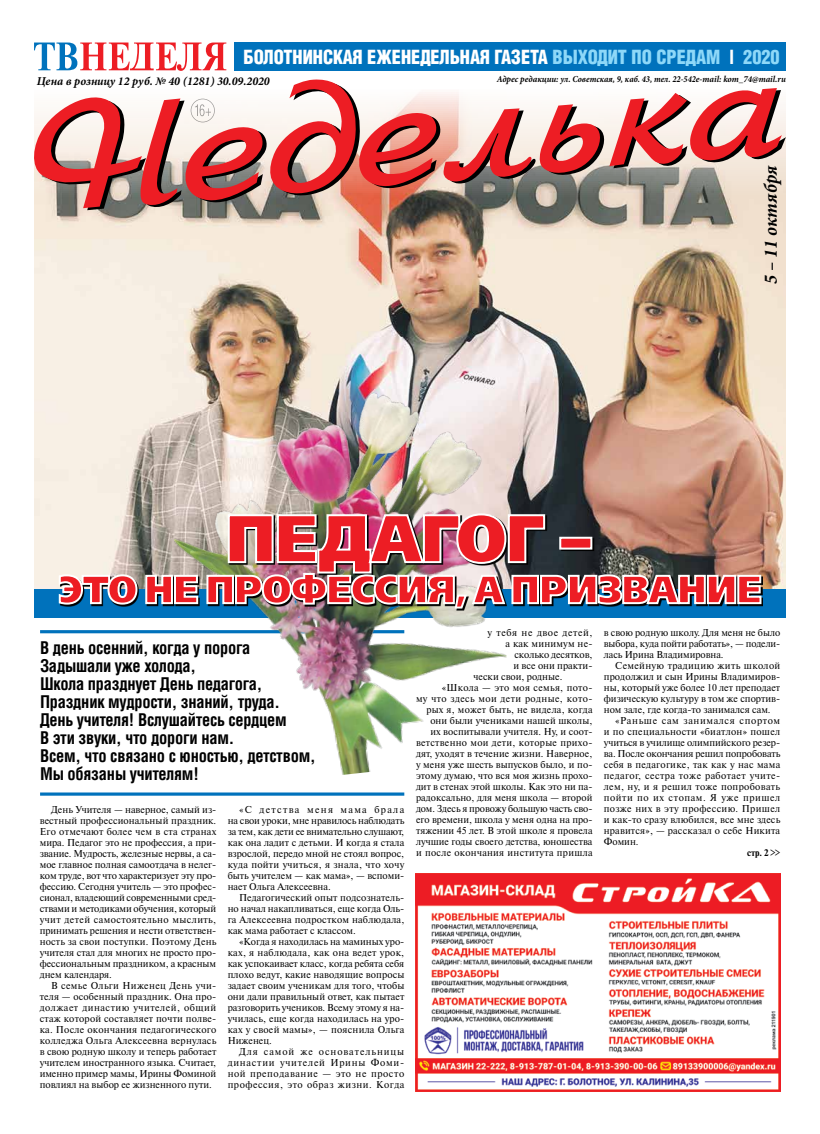
<style>
.page{position:relative;width:820px;height:1134px;background:#fff}
.page>*{position:absolute;margin:0;border:0;box-sizing:border-box;transform-origin:0 0}
.t1{font:67px "Free Set Black C";letter-spacing:-.015em;color:#ed1d24;scale:.92 1}
.t2{font:39px "Free Set Black C";letter-spacing:-.015em;color:#ed1d24;scale:.92 1}
.t3{font:19px "AG Letterica Demi Condensed C";color:#fff;scale:.96 1}
.t4{font:italic 700 19px "Minion Pro";letter-spacing:.005em;color:#000;scale:.96 1}
.t5{font:700 17px/18px "AG Letterica Condensed C";letter-spacing:-.015em;color:#000}
.t6{font:italic 700 12px "Minion Pro";color:#000}
.t7{font:10px/11px "Newton C";letter-spacing:.01em;color:#000;text-align:justify}
.t8{font:10px "Newton C";letter-spacing:.03em;color:#000}
.t9{font:10px "Newton C";letter-spacing:-.01em;color:#000}
.t10{font:10px "Newton C";letter-spacing:.04em;color:#000}
.t11{font:10px "Newton C";letter-spacing:.035em;color:#000}
.t12{font:10px "Newton C";letter-spacing:.055em;color:#000}
.t13{font:10px "Newton C";letter-spacing:.06em;color:#000}
.t14{font:700 9.5px "Newton C";color:#000;scale:.95 1}
.t15{font:italic 700 9.2px "Minion Pro";color:#000;scale:.96 1}
.s1{color:#8ed8f8}
</style>
<div class="page">
<img style="left:34px;top:208px;width:751px;height:406px">
<div style="left:234px;top:43px;width:551px;height:28px;background:#0072bc"></div>
<svg style="left:34px;top:43px;width:192px;height:28px"></svg>
<svg style="left:494px;top:42px;width:292px;height:29px"></svg>
<img style="left:415px;top:874px;width:365px;height:217px">
<hr style="left:40px;top:630px;width:364px;height:3px;background:#0072bc">
<svg style="left:40px;top:792px;width:364px;height:4px"></svg>
<div style="left:35px;top:590px;width:750px;height:28px;background:#0072bc"></div>
<svg style="left:35px;top:104px;width:750px;height:106px;background:#a2998e"></svg>
<svg style="left:34px;top:79px;width:747px;height:129px"></svg>
<img style="left:160px;top:382px;width:357px;height:393px">
<svg style="left:60px;top:515px;width:457px;height:95px;background:#b2b6b1"></svg>
<svg style="left:57px;top:573px;width:81px;height:33px"></svg>
<svg style="left:144px;top:574px;width:55px;height:31px;background:#626568"></svg>
<img style="left:205px;top:512px;width:557px;height:97px">
<h3 class="t3" style="left:243px;top:45px;width:560px">БОЛОТНИНСКАЯ ЕЖЕНЕДЕЛЬНАЯ ГАЗЕТА <span class="s1">ВЫХОДИТ ПО СРЕДАМ</span> | <span class="s1">2020</span></h3>
<p class="t6" style="left:37px;top:73px;width:234px">Цена в розницу 12 руб. № 40 (1281) 30.09.2020</p>
<p class="t15" style="left:496px;top:72px;width:303px">Адрес редакции: ул. Советская, 9, каб. 43, тел. 22-542e-mail: kom_74@mail.ru</p>
<h3 class="t4" style="left:757px;top:284px;width:126px;rotate:-90deg">5 – 11 октября</h3>
<h1 class="t1" style="left:225px;top:496px;width:402px">ПЕДАГОГ –</h1>
<h2 class="t2" style="left:58px;top:565px;width:765px">ЭТО НЕ ПРОФЕССИЯ, А ПРИЗВАНИЕ</h2>
<p class="t5" style="left:40px;top:639px;width:277px">В день осенний, когда у порога<br>Задышали уже холода,<br>Школа празднует День педагога,<br>Праздник мудрости, знаний, труда.<br>День учителя! Вслушайтесь сердцем<br>В эти звуки, что дороги нам.<br>Всем, что связано с юностью, детством,<br>Мы обязаны учителям!</p>
<p class="t7" style="left:40px;top:804px;width:178px;text-indent:11px">День Учителя — наверное, самый из&shy;вестный профессиональный праздник.<br>Его отмечают более чем в ста странах мира. Педагог это не профессия, а при&shy;звание. Мудрость, железные нервы, а са&shy;мое главное полная самоотдача в нелег&shy;ком труде, вот что характеризует эту про&shy;фессию. Сегодня учитель — это профес&shy;сионал, владеющий современными сред&shy;ствами и методиками обучения, который учит детей самостоятельно мыслить, принимать решения и нести ответствен&shy;ность за свои поступки. Поэтому День учителя стал для многих не просто про&shy;фессиональным праздником, а красным днем календаря.</p>
<p class="t7" style="left:40px;top:980px;width:178px;text-indent:11px">В семье Ольги Ниженец День учи&shy;теля — особенный праздник. Она про&shy;должает династию учителей, общий стаж которой составляет почти полве&shy;ка. После окончания педагогического колледжа Ольга Алексеевна вернулась в свою родную школу и теперь работает учителем иностранного языка. Считает, именно пример мамы, Ирины Фоминой повлиял на выбор ее жизненного пути.</p>
<p class="t7" style="left:227px;top:804px;width:178px;text-indent:11px">«С детства меня мама брала на свои уроки, мне нравилось наблюдать за тем, как дети ее внимательно слушают, как она ладит с детьми. И когда я стала взрослой, передо мной не стоял вопрос, куда пойти учиться, я знала, что хочу быть учителем — как мама», — вспоми&shy;нает Ольга Алексеевна.</p>
<p class="t7" style="left:227px;top:892px;width:178px;text-indent:11px">Педагогический опыт подсознатель&shy;но начал накапливаться, еще когда Оль&shy;га Алексеевна подростком наблюдала, как мама работает с классом.</p>
<p class="t7" style="left:227px;top:936px;width:178px;text-indent:11px">«Когда я находилась на маминых уро&shy;ках, я наблюдала, как она ведет урок, как успокаивает класс, когда ребята себя плохо ведут, какие наводящие вопросы задает своим ученикам для того, чтобы они дали правильный ответ, как пытает разговорить учеников. Всему этому я на&shy;училась, еще когда находилась на уро&shy;ках у своей мамы», — пояснила Ольга Ниженец.</p>
<p class="t7" style="left:227px;top:1046px;width:178px;text-indent:11px">Для самой же основательницы династии учителей Ирины Фоми&shy;ной преподавание — это не просто профессия, это образ жизни. Когда</p>
<p class="t12" style="left:487px;top:627px;width:106px">у тебя не двое детей,</p>
<p class="t7" style="left:505px;top:638px;width:88px">а как минимум не-</p>
<p class="t9" style="left:514px;top:649px;width:79px">сколько десятков,</p>
<p class="t7" style="left:513px;top:660px;width:80px">и все они практи-</p>
<p class="t7" style="left:473px;top:671px;width:90px">чески свои, родные.</p>
<p class="t8" style="left:441px;top:682px;width:152px">«Школа — это моя семья, пото-</p>
<p class="t10" style="left:416px;top:693px;width:178px">му что здесь мои дети родные, кото-</p>
<p class="t7" style="left:426px;top:704px;width:168px">рых я, может быть, не видела, когда</p>
<p class="t7" style="left:430px;top:715px;width:163px">они были учениками нашей школы,</p>
<p class="t7" style="left:430px;top:726px;width:163px">их воспитывали учителя. Ну, и соот-</p>
<p class="t8" style="left:416px;top:737px;width:178px">ветственно мои дети, которые прихо-</p>
<p class="t7" style="left:416px;top:748px;width:178px">дят, уходят в течение жизни. Наверное,</p>
<p class="t7" style="left:416px;top:759px;width:178px">у меня уже шесть выпусков было, и по-</p>
<p class="t7" style="left:416px;top:770px;width:178px">этому думаю, что вся моя жизнь прохо-</p>
<p class="t7" style="left:416px;top:781px;width:178px">дит в стенах этой школы. Как это ни па-</p>
<p class="t7" style="left:416px;top:792px;width:178px">радоксально, для меня школа — второй</p>
<p class="t9" style="left:416px;top:803px;width:178px">дом. Здесь я провожу большую часть сво-</p>
<p class="t7" style="left:416px;top:814px;width:178px">его времени, школа у меня одна на про-</p>
<p class="t7" style="left:416px;top:825px;width:178px">тяжении 45 лет. В этой школе я провела</p>
<p class="t7" style="left:416px;top:836px;width:178px">лучшие годы своего детства, юношества</p>
<p class="t8" style="left:416px;top:847px;width:178px">и после окончания института пришла</p>
<p class="t7" style="left:603px;top:627px;width:178px">в свою родную школу. Для меня не было выбора, куда пойти работать», — подели&shy;лась Ирина Владимировна.</p>
<p class="t11" style="left:615px;top:660px;width:167px">Семейную традицию жить школой</p>
<p class="t7" style="left:603px;top:671px;width:178px">продолжил и сын Ирины Владимиров-</p>
<p class="t7" style="left:603px;top:682px;width:178px">ны, который уже более 10 лет преподает</p>
<p class="t7" style="left:603px;top:693px;width:178px">физическую культуру в том же спортив-</p>
<p class="t7" style="left:603px;top:704px;width:168px">ном зале, где когда-то занимался сам.</p>
<p class="t13" style="left:615px;top:715px;width:166px">«Раньше сам занимался спортом</p>
<p class="t7" style="left:603px;top:726px;width:178px">и по специальности «биатлон» пошел</p>
<p class="t7" style="left:603px;top:737px;width:178px">учиться в училище олимпийского резер-</p>
<p class="t9" style="left:603px;top:748px;width:178px">ва. После окончания решил попробовать</p>
<p class="t7" style="left:603px;top:759px;width:178px">себя в педагогике, так как у нас мама</p>
<p class="t10" style="left:603px;top:770px;width:178px">педагог, сестра тоже работает учите-</p>
<p class="t8" style="left:603px;top:781px;width:178px">лем, ну, и я решил тоже попробовать</p>
<p class="t12" style="left:603px;top:792px;width:178px">пойти по их стопам. Я уже пришел</p>
<p class="t11" style="left:603px;top:803px;width:178px">позже них в эту профессию. Пришел</p>
<p class="t7" style="left:603px;top:814px;width:178px">и как-то сразу влюбился, все мне здесь</p>
<p class="t7" style="left:603px;top:825px;width:178px">нравится», — рассказал о себе Никита</p>
<p class="t7" style="left:603px;top:836px;width:36px">Фомин.</p>
<p class="t14" style="left:746px;top:847px;width:36px">стр. 2 &gt;&gt;</p>
</div>
